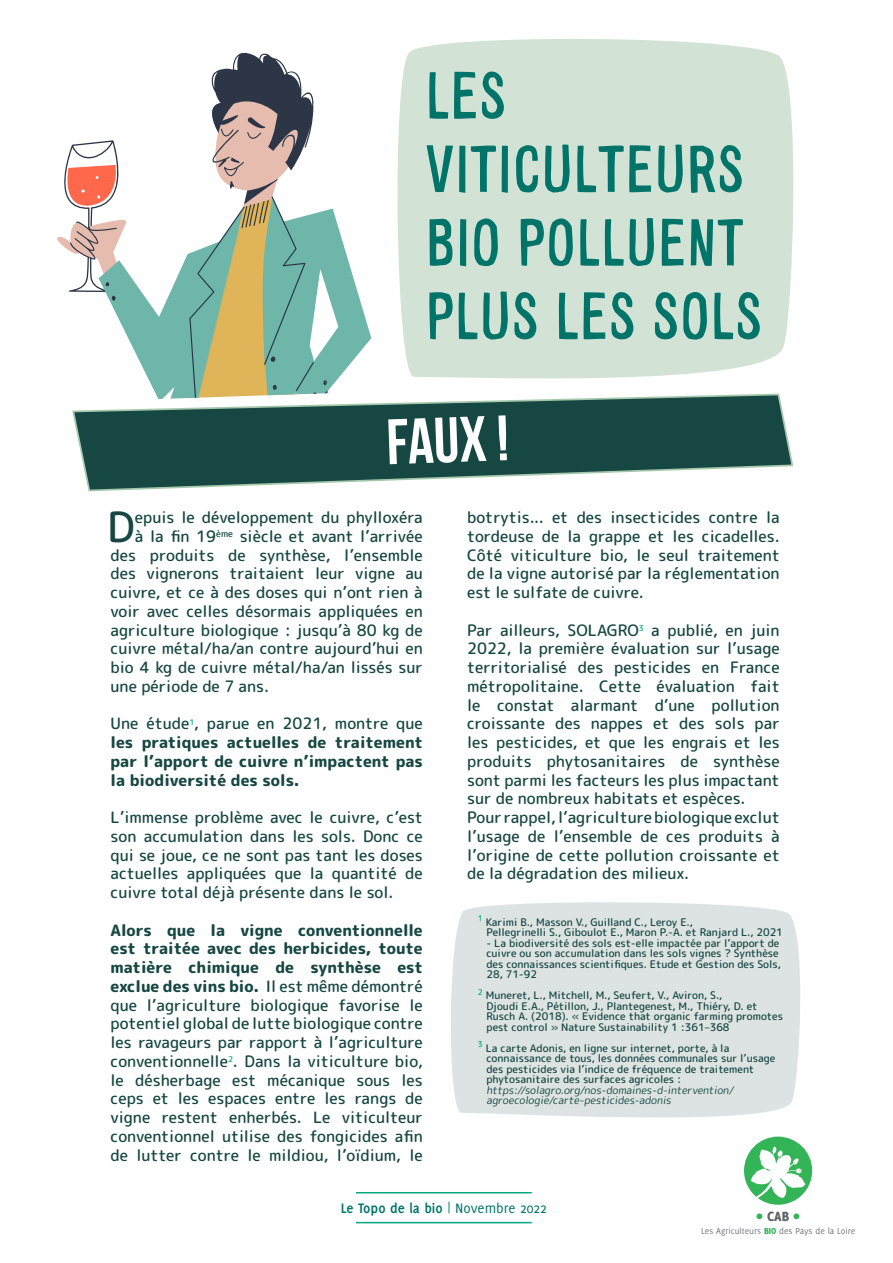
<style>
.page{position:relative;width:893px;height:1263px;background:#fff}
.page>*{position:absolute;margin:0;border:0;box-sizing:border-box;transform-origin:0 0}
.t1{font:64.05px "Bebas Neue";color:#fff}
.t2{font:61.5px/73.5px "Alsina Ultrajada";color:#01746a}
.t3{font:500 41.4px "Rounded Mplus 1 c";color:#164743}
.t4{font:500 15.75px/18.8px "Rounded Mplus 1 c";color:#164743;text-align:justify}
.t5{font:800 15.75px/18.8px "Rounded Mplus 1 c";color:#164743;text-align:justify}
.t6{font:700 15px "Delicious";color:#01746a}
.t7{font:800 14.7px "Delicious";color:#5d6467}
.t8{font:500 10.5px/10.5px "Rounded Mplus 1 c";color:#164743}
.t9{font:10.5px/10.5px "Rounded Mplus 1 c";color:#164743}
.t10{font:9.45px "Delicious";color:#737a7e}
.s1{font-weight:500}
.s2{font-weight:800}
.s3{font-weight:400}
.s4{color:#32b457}
.s5{font-weight:800;color:#32b457}
</style>
<div class="page">
<hr style="left:356px;top:1192px;width:176px;height:1px;background:#00a781">
<hr style="left:356px;top:1222px;width:176px;height:1px;background:#00a781">
<svg style="left:744px;top:1136px;width:68px;height:69px"></svg>
<div style="left:397px;top:39px;width:397px;height:340px;background:#d2e3d6"></div>
<svg style="left:72px;top:393px;width:722px;height:99px"></svg>
<div style="left:451px;top:902px;width:350px;height:216px;background:#dce3e2"></div>
<svg style="left:57px;top:53px;width:314px;height:349px"></svg>
<p class="t2" style="left:425px;top:57px;width:339px">LES<br>VITICULTEURS<br>BIO POLLUENT<br>PLUS LES SOLS</p>
<p class="t1" style="left:385px;top:407px;width:124px;rotate:-2deg">faux !</p>
<p class="t3" style="left:107px;top:497px;width:29px">D</p>
<p class="t4" style="left:135px;top:508px;width:289px">epuis le développement du phylloxéra</p>
<p class="t4" style="left:135px;top:527px;width:289px">à la fin 19<sup>ème</sup> siècle et avant l’arrivée</p>
<p class="t4" style="left:111px;top:545px;width:314px">des produits de synthèse, l’ensemble</p>
<p class="t4" style="left:111px;top:564px;width:314px">des vignerons traitaient leur vigne au</p>
<p class="t4" style="left:111px;top:583px;width:314px">cuivre, et ce à des doses qui n’ont rien à</p>
<p class="t4" style="left:111px;top:602px;width:314px">voir avec celles désormais appliquées en</p>
<p class="t4" style="left:111px;top:620px;width:314px">agriculture biologique : jusqu’à 80 kg de</p>
<p class="t4" style="left:111px;top:639px;width:314px">cuivre métal/ha/an contre aujourd’hui en</p>
<p class="t4" style="left:111px;top:658px;width:314px">bio 4 kg de cuivre métal/ha/an lissés sur</p>
<p class="t4" style="left:111px;top:677px;width:160px">une période de 7 ans.</p>
<p class="t5" style="left:111px;top:714px;width:314px"><span class="s1">Une étude</span><sup>1</sup><span class="s1">, parue en 2021, montre que </span>les pratiques actuelles de traitement par l’apport de cuivre n’impactent pas la biodiversité des sols.</p>
<p class="t4" style="left:111px;top:808px;width:314px">L’immense problème avec le cuivre, c’est son accumulation dans les sols. Donc ce qui se joue, ce ne sont pas tant les doses actuelles appliquées que la quantité de cuivre total déjà présente dans le sol.</p>
<p class="t4" style="left:111px;top:920px;width:314px"><span class="s2">Alors que la vigne conventionnelle est traitée avec des herbicides, toute matière chimique de synthèse est exclue des vins bio.</span> Il est même démontré que l’agriculture biologique favorise le potentiel global de lutte biologique contre les ravageurs par rapport à l’agriculture conventionnelle<sup>2</sup>. Dans la viticulture bio, le désherbage est mécanique sous les ceps et les espaces entre les rangs de vigne restent enherbés. Le viticulteur conventionnel utilise des fongicides afin de lutter contre le mildiou, l’oïdium, le</p>
<p class="t4" style="left:467px;top:508px;width:314px">botrytis... et des insecticides contre la tordeuse de la grappe et les cicadelles.<br>Côté viticulture bio, le seul traitement de la vigne autorisé par la réglementation est le sulfate de cuivre.</p>
<p class="t4" style="left:467px;top:620px;width:314px">Par ailleurs, SOLAGRO<sup>3</sup> a publié, en juin 2022, la première évaluation sur l’usage territorialisé des pesticides en France métropolitaine. Cette évaluation fait le constat alarmant d’une pollution croissante des nappes et des sols par les pesticides, et que les engrais et les produits phytosanitaires de synthèse sont parmi les facteurs les plus impactant sur de nombreux habitats et espèces.</p>
<p class="t4" style="left:467px;top:808px;width:314px">Pour rappel, l’agriculture biologique exclut l’usage de l’ensemble de ces produits à l’origine de cette pollution croissante et de la dégradation des milieux.</p>
<p class="t8" style="left:478px;top:917px;width:216px"><sup>1</sup> Karimi B., Masson V., Guilland C., Leroy E.,</p>
<p class="t8" style="left:486px;top:927px;width:298px">Pellegrinelli S., Giboulot E., Maron P.-A. et Ranjard L., 2021</p>
<p class="t8" style="left:486px;top:938px;width:296px">- La biodiversité des sols est-elle impactée par l’apport de cuivre ou son accumulation dans les sols vignes ? Synthèse des connaissances scientifiques. Etude et Gestion des Sols, 28, 71-92</p>
<p class="t8" style="left:478px;top:990px;width:246px"><sup>2</sup> Muneret, L., Mitchell, M., Seufert, V., Aviron, S.,</p>
<p class="t8" style="left:486px;top:1001px;width:298px">Djoudi E.A., Pétillon, J., Plantegenest, M., Thiéry, D. et<br>Rusch A. (2018). « Evidence that organic farming promotes pest control » Nature Sustainability 1 :361–368</p>
<p class="t8" style="left:478px;top:1043px;width:253px"><sup>3</sup> La carte Adonis, en ligne sur internet, porte, à la</p>
<p class="t8" style="left:486px;top:1053px;width:290px">connaissance de tous, les données communales sur l’usage des pesticides via l’indice de fréquence de traitement phytosanitaire des surfaces agricoles :</p>
<p class="t9" style="left:486px;top:1085px;width:251px">https://solagro.org/nos-domaines-d-intervention/ agroecologie/carte-pesticides-adonis</p>
<p class="t6" style="left:341px;top:1199px;width:208px">Le Topo de la bio <span class="s3">| Novembre 2022</span></p>
<p class="t7" style="left:756px;top:1208px;width:45px"><span class="s4">•</span> CAB <span class="s4">•</span></p>
<p class="t10" style="left:701px;top:1226px;width:155px">Les Agriculteurs <span class="s5">BIO</span> des Pays de la Loire</p>
</div>
